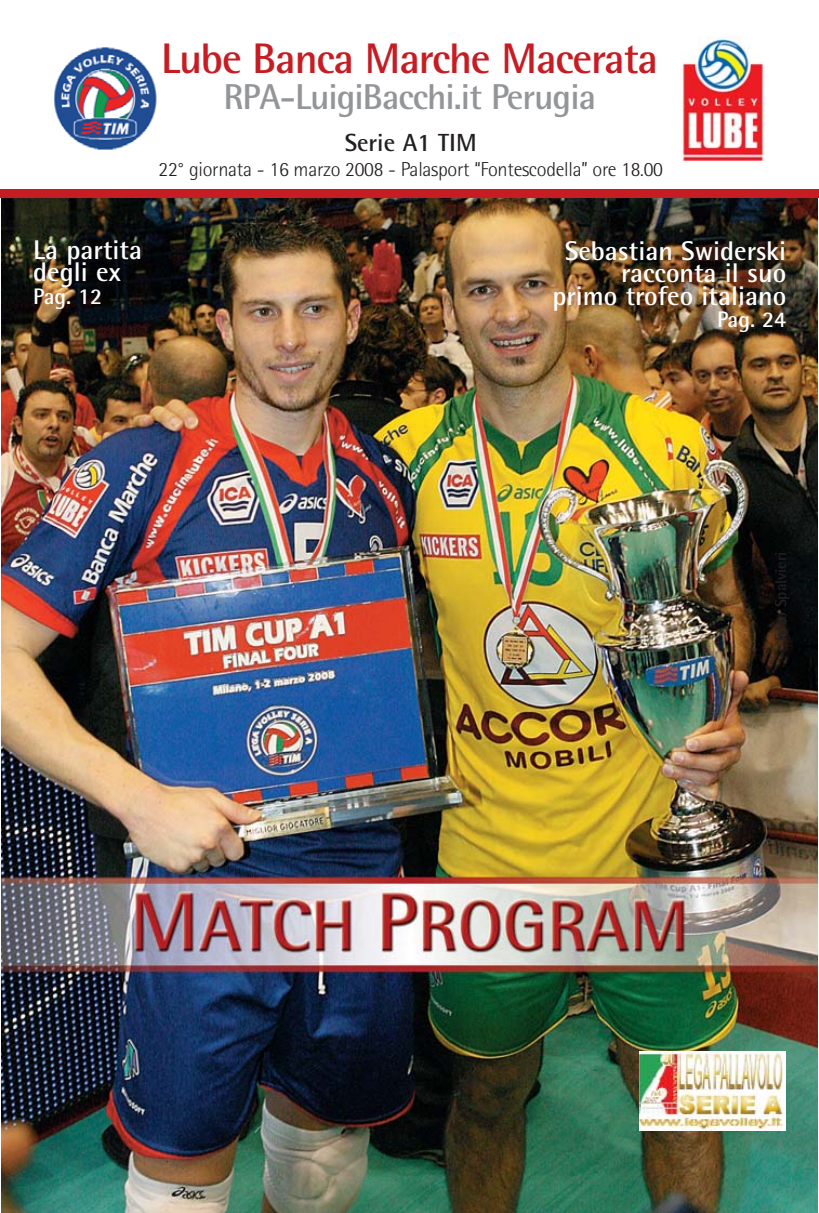
<style>
.page{position:relative;width:819px;height:1213px;background:#fff}
.page>*{position:absolute;margin:0;border:0;box-sizing:border-box;transform-origin:0 0}
.t1{font:700 42.75px "Rotis Semi Sans";letter-spacing:-.025em;color:#c51d23}
.t2{font:700 36px "Rotis Semi Sans";letter-spacing:-.025em;color:#939598}
.t3{font:700 27px/22.5px "Rotis Semi Sans";color:#fff;text-align:right}
.t4{font:700 24.75px "Rotis Semi Sans";color:#231f20}
.t5{font:700 22.5px "Rotis Semi Sans";color:#fff}
.t6{font:300 20.25px "Rotis Semi Sans";letter-spacing:-.015em;color:#231f20}
.t7{font:700 15.75px "Rotis Semi Sans";color:#231f20}
</style>
<div class="page">
<img style="left:2px;top:189px;width:816px;height:1023px">
<div style="left:0;top:1px;width:817px;height:191px;background:#fff"></div>
<img style="left:54px;top:47px;width:103px;height:103px">
<img style="left:681px;top:36px;width:83px;height:125px">
<div style="left:0;top:190px;width:818px;height:8px;background:#c51d23"></div>
<img style="left:639px;top:1051px;width:147px;height:79px">
<h1 class="t1" style="left:161px;top:44px;width:498px">Lube Banca Marche Macerata</h1>
<h2 class="t2" style="left:223px;top:84px;width:374px">RPA-LuigiBacchi.it Perugia</h2>
<p class="t4" style="left:345px;top:134px;width:134px">Serie A1 TIM</p>
<p class="t6" style="left:159px;top:162px;width:506px">22° giornata - 16 marzo 2008 - Palasport “Fontescodella” ore 18.00</p>
<p class="t3" style="left:33px;top:241px;width:110px;text-align:left">La partita degli ex</p>
<p class="t5" style="left:33px;top:288px;width:70px">Pag. 12</p>
<p class="t3" style="left:552px;top:242px;width:235px">Sebastian Swiderski racconta il suo primo trofeo italiano</p>
<p class="t5" style="left:717px;top:312px;width:70px">Pag. 24</p>
<p class="t7" style="left:775px;top:640px;width:90px;rotate:-90deg">Foto Spalvieri</p>
</div>
